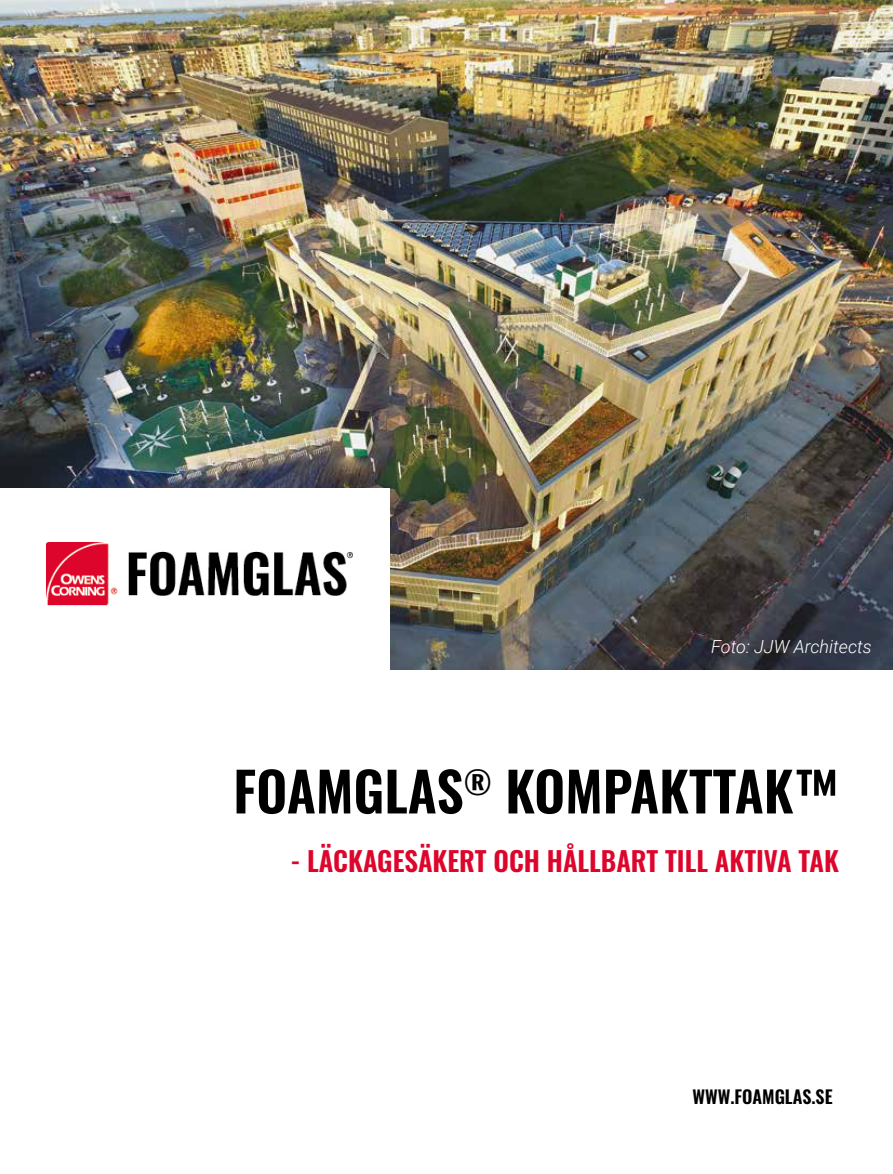
<style>
.page{position:relative;width:893px;height:1174px;background:#fff}
.page>*{position:absolute;margin:0;border:0;box-sizing:border-box;transform-origin:0 0}
.t1{font:600 54px "Oswald";color:#000}
.t2{font:600 27px "Oswald";color:#dd052b}
.t3{font:italic 300 18px "Roboto";color:#fff}
.t4{font:600 18px "Oswald";color:#000}
</style>
<div class="page">
<img style="left:0;top:0;width:893px;height:670px">
<div style="left:0;top:488px;width:389px;height:199px;background:#fff"></div>
<img style="left:47px;top:543px;width:306px;height:63px">
<p class="t3" style="left:711px;top:634px;width:162px">Foto: JJW Architects</p>
<h1 class="t1" style="left:233px;top:763px;width:607px">FOAMGLAS<sup>®</sup> KOMPAKTTAK™</h1>
<p class="t2" style="left:290px;top:847px;width:550px">- LÄCKAGESÄKERT OCH HÅLLBART TILL AKTIVA TAK</p>
<p class="t4" style="left:693px;top:1087px;width:142px">WWW.FOAMGLAS.SE</p>
</div>
